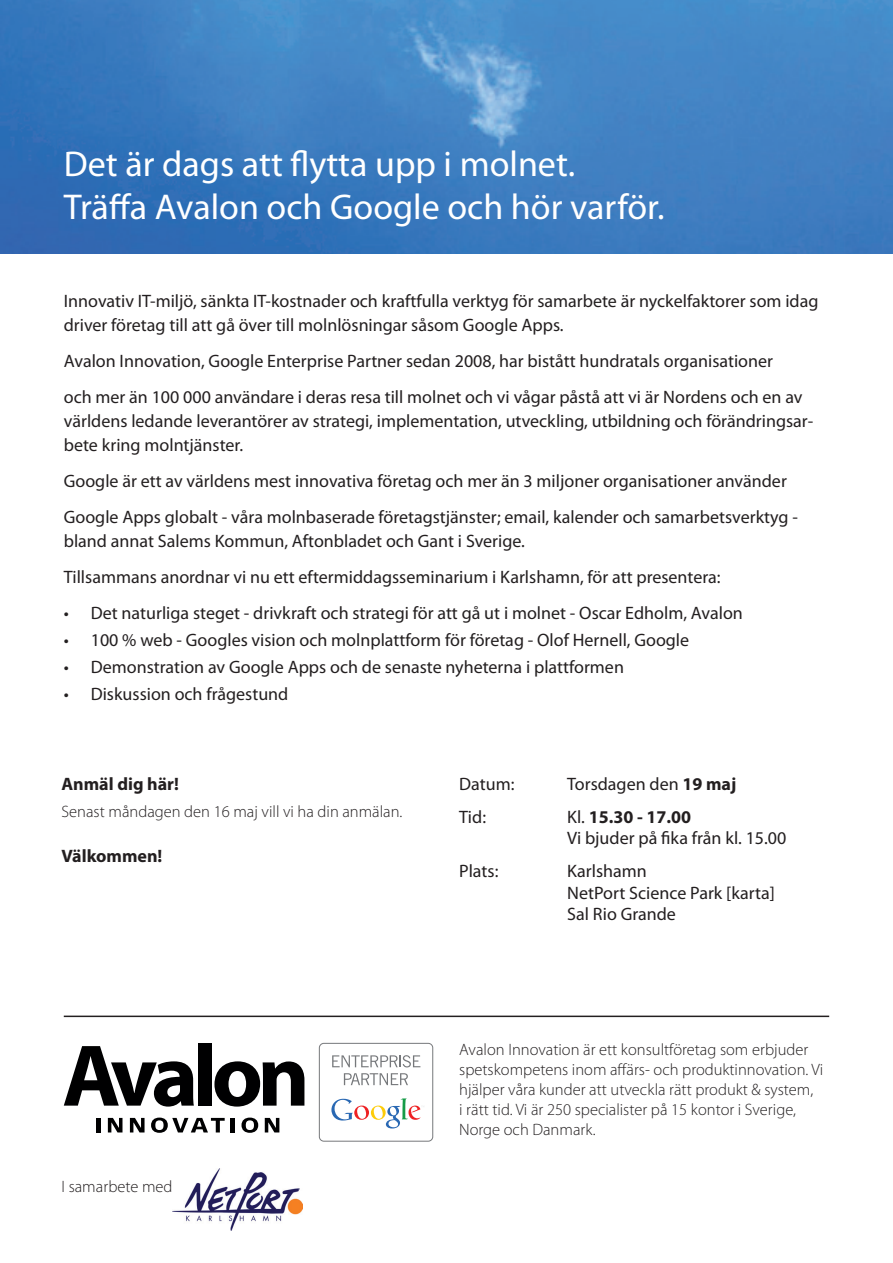
<style>
.page{position:relative;width:893px;height:1263px;background:#fff}
.page>*{position:absolute;margin:0;border:0;box-sizing:border-box;transform-origin:0 0}
.t1{font:36px/43.2px "Myriad Pro";color:#fff}
.t2{font:18px/36px "Myriad Pro";color:#231f20}
.t3{font:700 18px "Myriad Pro";color:#231f20}
.t4{font:300 16.5px/19.8px "Myriad Pro";color:#231f20}
.s1{font-weight:700}
</style>
<div class="page">
<img style="left:0;top:0;width:893px;height:253px">
<div style="left:319px;top:1043px;width:114px;height:98px;border:1px solid #76787b;border-radius:5px"></div>
<svg style="left:331px;top:1098px;width:93px;height:30px"></svg>
<svg style="left:332px;top:1055px;width:88px;height:12px"></svg>
<svg style="left:344px;top:1073px;width:64px;height:12px"></svg>
<hr style="left:96px;top:1118px;width:4px;height:14px;background:#000001">
<svg style="left:108px;top:1118px;width:14px;height:14px"></svg>
<svg style="left:130px;top:1118px;width:15px;height:14px"></svg>
<svg style="left:151px;top:1117px;width:74px;height:16px"></svg>
<hr style="left:231px;top:1118px;width:4px;height:14px;background:#000001">
<svg style="left:241px;top:1117px;width:17px;height:16px"></svg>
<svg style="left:265px;top:1118px;width:14px;height:14px"></svg>
<svg style="left:64px;top:1046px;width:130px;height:60px"></svg>
<div style="left:198px;top:1043px;width:14px;height:62px;background:#000001"></div>
<svg style="left:214px;top:1061px;width:90px;height:45px"></svg>
<img style="left:173px;top:1168px;width:129px;height:62px">
<hr style="left:64px;top:1015px;width:765px;height:2px;background:#231f20">
<h1 class="t1" style="left:64px;top:142px;width:602px">Det är dags att flytta upp i molnet.<br>Träffa Avalon och Google och hör varför.</h1>
<p class="t2" style="left:64px;top:289px;width:756px;line-height:24px">Innovativ IT-miljö, sänkta IT-kostnader och kraftfulla verktyg för samarbete är nyckelfaktorer som idag driver företag till att gå över till molnlösningar såsom Google Apps.</p>
<p class="t2" style="left:64px;top:343px;width:740px">Avalon Innovation, Google Enterprise Partner sedan 2008, har bistått hundratals organisationer och mer än 100 000 användare i deras resa till molnet och vi vågar påstå att vi är Nordens och en av</p>
<p class="t2" style="left:64px;top:409px;width:751px;line-height:24px">världens ledande leverantörer av strategi, implementation, utveckling, utbildning och förändringsar&shy;bete kring molntjänster.</p>
<p class="t2" style="left:64px;top:463px;width:736px">Google är ett av världens mest innovativa företag och mer än 3 miljoner organisationer använder<br>Google Apps globalt - våra molnbaserade företagstjänster; email, kalender och samarbetsverktyg -</p>
<p class="t2" style="left:64px;top:523px;width:658px">bland annat Salems Kommun, Aftonbladet och Gant i Sverige.<br>Tillsammans anordnar vi nu ett eftermiddagsseminarium i Karlshamn, för att presentera:</p>
<p class="t2" style="left:64px;top:595px;width:681px">• Det naturliga steget - drivkraft och strategi för att gå ut i molnet - Oscar Edholm, Avalon</p>
<p class="t2" style="left:64px;top:622px;width:627px">• 100 % web - Googles vision och molnplattform för företag - Olof Hernell, Google</p>
<p class="t2" style="left:64px;top:649px;width:562px">• Demonstration av Google Apps och de senaste nyheterna i plattformen</p>
<p class="t2" style="left:64px;top:676px;width:226px">• Diskussion och frågestund</p>
<p class="t3" style="left:62px;top:772px;width:119px">Anmäl dig här!</p>
<p class="t4" style="left:62px;top:801px;width:342px">Senast måndagen den 16 maj vill vi ha din anmälan.</p>
<p class="t3" style="left:62px;top:844px;width:102px">Välkommen!</p>
<p class="t4" style="left:62px;top:1177px;width:112px">I samarbete med</p>
<p class="t2" style="left:459px;top:765px;width:57px">Datum:</p>
<p class="t2" style="left:567px;top:765px;width:171px">Torsdagen den <span class="s1">19 maj</span></p>
<p class="t2" style="left:459px;top:798px;width:28px">Tid:</p>
<p class="t2" style="left:567px;top:805px;width:221px;line-height:21.6px">Kl. <span class="s1">15.30 - 17.00<br></span>Vi bjuder på fika från kl. 15.00</p>
<p class="t2" style="left:459px;top:853px;width:41px">Plats:</p>
<p class="t2" style="left:567px;top:860px;width:209px;line-height:21.6px">Karlshamn<br>NetPort Science Park [karta]<br>Sal Rio Grande</p>
<p class="t4" style="left:459px;top:1040px;width:365px">Avalon Innovation är ett konsultföretag som erbjuder spetskompetens inom affärs- och produktinnovation. Vi hjälper våra kunder att utveckla rätt produkt &amp; system,<br>i rätt tid. Vi är 250 specialister på 15 kontor i Sverige, Norge och Danmark.</p>
</div>
